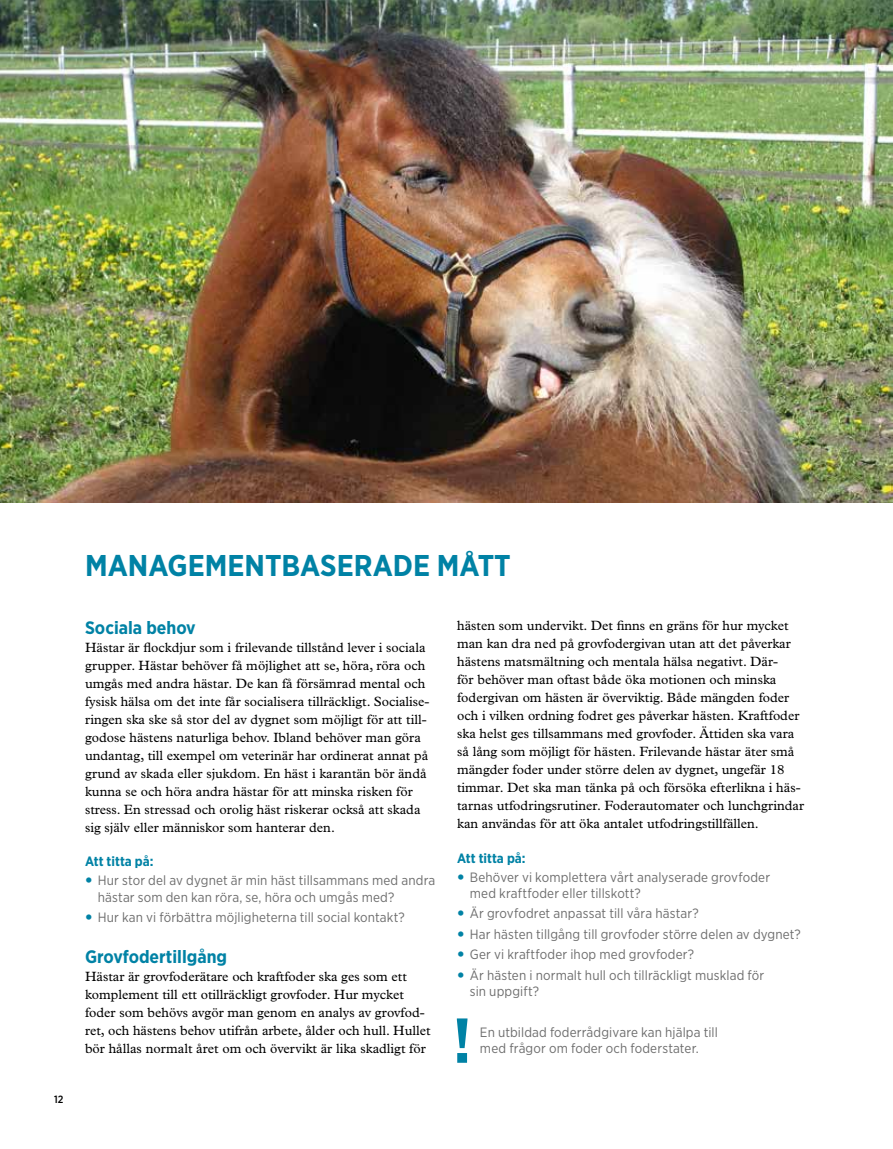
<style>
.page{position:relative;width:893px;height:1149px;background:#fff}
.page>*{position:absolute;margin:0;border:0;box-sizing:border-box;transform-origin:0 0}
.t1{font:700 63.3px "Gotham Narrow";color:#0082a5}
.t2{font:700 30px "Gotham Narrow";color:#0082a5}
.t3{font:700 18px "Gotham Narrow";color:#0082a5}
.t4{font:13.5px/18px "Plantin";color:#000}
.t5{font:13.5px/16.2px "Gotham Narrow";letter-spacing:.01em;color:#6e6e6e}
.t6{font:700 13.5px "Gotham Narrow";color:#0082a5}
.t7{font:500 10.5px "Gotham Narrow";color:#000}
</style>
<div class="page">
<img style="left:0;top:0;width:893px;height:502px">
<p class="t7" style="left:54px;top:1092px;width:11px">12</p>
<h2 class="t2" style="left:85px;top:546px;width:427px">MANAGEMENTBASERADE MÅTT</h2>
<h3 class="t3" style="left:85px;top:615px;width:112px">Sociala behov</h3>
<p class="t4" style="left:85px;top:638px;width:346px">Hästar är flockdjur som i frilevande tillstånd lever i sociala grupper. Hästar behöver få möjlighet att se, höra, röra och umgås med andra hästar. De kan få försämrad mental och fysisk hälsa om det inte får socialisera tillräckligt. Socialise&shy;ringen ska ske så stor del av dygnet som möjligt för att till&shy;godose hästens naturliga behov. Ibland behöver man göra undantag, till exempel om veterinär har ordinerat annat på grund av skada eller sjukdom. En häst i karantän bör ändå kunna se och höra andra hästar för att minska risken för stress. En stressad och orolig häst riskerar också att skada sig själv eller människor som hanterar den.</p>
<p class="t6" style="left:85px;top:852px;width:70px">Att titta på:</p>
<p class="t5" style="left:98px;top:872px;width:339px">Hur stor del av dygnet är min häst tillsammans med andra hästar som den kan röra, se, höra och umgås med?</p>
<p class="t5" style="left:98px;top:908px;width:309px">Hur kan vi förbättra möjligheterna till social kontakt?</p>
<h3 class="t3" style="left:85px;top:944px;width:144px">Grovfodertillgång</h3>
<p class="t4" style="left:85px;top:967px;width:347px">Hästar är grovfoderätare och kraftfoder ska ges som ett komplement till ett otillräckligt grovfoder. Hur mycket foder som behövs avgör man genom en analys av grovfod&shy;ret, och hästens behov utifrån arbete, ålder och hull. Hullet bör hållas normalt året om och övervikt är lika skadligt för</p>
<p class="t4" style="left:457px;top:616px;width:348px">hästen som undervikt. Det finns en gräns för hur mycket man kan dra ned på grovfodergivan utan att det påverkar hästens matsmältning och mentala hälsa negativt. Där-<br>för behöver man oftast både öka motionen och minska fodergivan om hästen är överviktig. Både mängden foder och i vilken ordning fodret ges påverkar hästen. Kraftfoder ska helst ges tillsammans med grovfoder. Ättiden ska vara så lång som möjligt för hästen. Frilevande hästar äter små mängder foder under större delen av dygnet, ungefär 18 timmar. Det ska man tänka på och försöka efterlikna i häs&shy;tarnas utfodringsrutiner. Foderautomater och lunchgrindar kan användas för att öka antalet utfodringstillfällen.</p>
<p class="t6" style="left:457px;top:848px;width:70px">Att titta på:</p>
<p class="t5" style="left:470px;top:868px;width:302px">Behöver vi komplettera vårt analyserade grovfoder med kraftfoder eller tillskott?</p>
<p class="t5" style="left:470px;top:902px;width:332px;line-height:20.4px">Är grovfodret anpassat till våra hästar?<br>Har hästen tillgång till grovfoder större delen av dygnet?<br>Ger vi kraftfoder ihop med grovfoder?<br>Är hästen i normalt hull och tillräckligt musklad för</p>
<p class="t5" style="left:470px;top:982px;width:71px">sin uppgift?</p>
<p class="t5" style="left:480px;top:1023px;width:239px">En utbildad foderrådgivare kan hjälpa till med frågor om foder och foderstater.</p>
<h1 class="t1" style="left:453px;top:999px;width:20px">!</h1>
</div>
